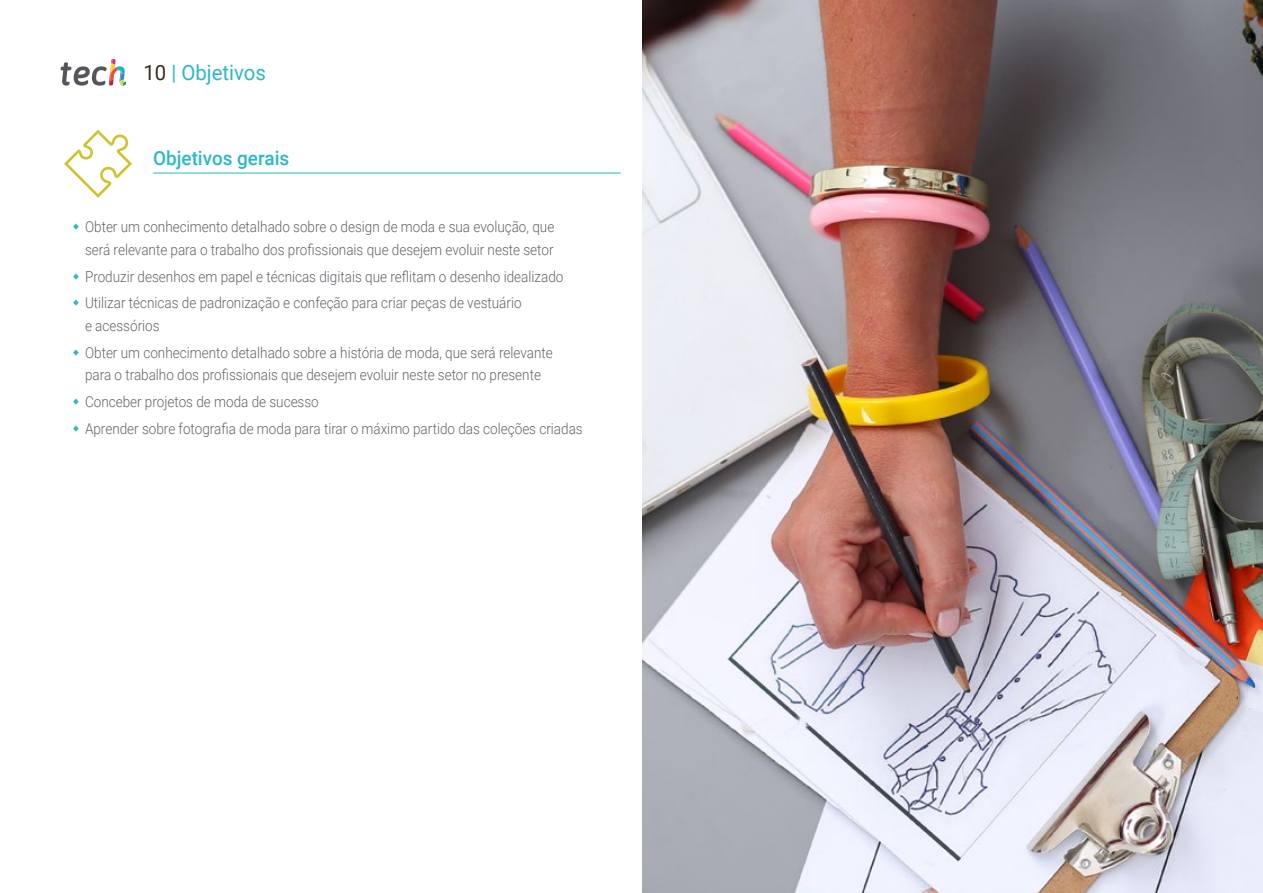
<style>
.page{position:relative;width:1263px;height:893px;background:#fff}
.page>*{position:absolute;margin:0;border:0;box-sizing:border-box;transform-origin:0 0}
.t1{font:21px "Roboto";color:#2db8c5}
.t2{font:500 19.5px "Roboto";color:#2db8c5}
.t3{font:300 15px/26.7px "Roboto";color:#61646a;scale:.9 1}
.s1{color:#312e20}
</style>
<div class="page">
<img style="left:642px;top:0;width:621px;height:893px">
<hr style="left:153px;top:173px;width:468px;height:1px;background:#2db8c5">
<svg style="left:64px;top:130px;width:68px;height:68px"></svg>
<svg style="left:61px;top:59px;width:65px;height:27px"></svg>
<h1 class="t1" style="left:144px;top:57px;width:124px"><span class="s1">10</span> | Objetivos</h1>
<h2 class="t2" style="left:153px;top:144px;width:138px">Objetivos gerais</h2>
<p class="t3" style="left:85px;top:215px;width:523px;line-height:22.5px">Obter um conhecimento detalhado sobre o design de moda e sua evolução, que será relevante para o trabalho dos profissionais que desejem evoluir neste setor</p>
<p class="t3" style="left:85px;top:262px;width:533px">Produzir desenhos em papel e técnicas digitais que reflitam o desenho idealizado<br>Utilizar técnicas de padronização e confeção para criar peças de vestuário</p>
<p class="t3" style="left:85px;top:312px;width:521px">e acessórios<br>Obter um conhecimento detalhado sobre a história de moda, que será relevante</p>
<p class="t3" style="left:85px;top:361px;width:554px">para o trabalho dos profissionais que desejem evoluir neste setor no presente<br>Conceber projetos de moda de sucesso<br>Aprender sobre fotografia de moda para tirar o máximo partido das coleções criadas</p>
</div>
